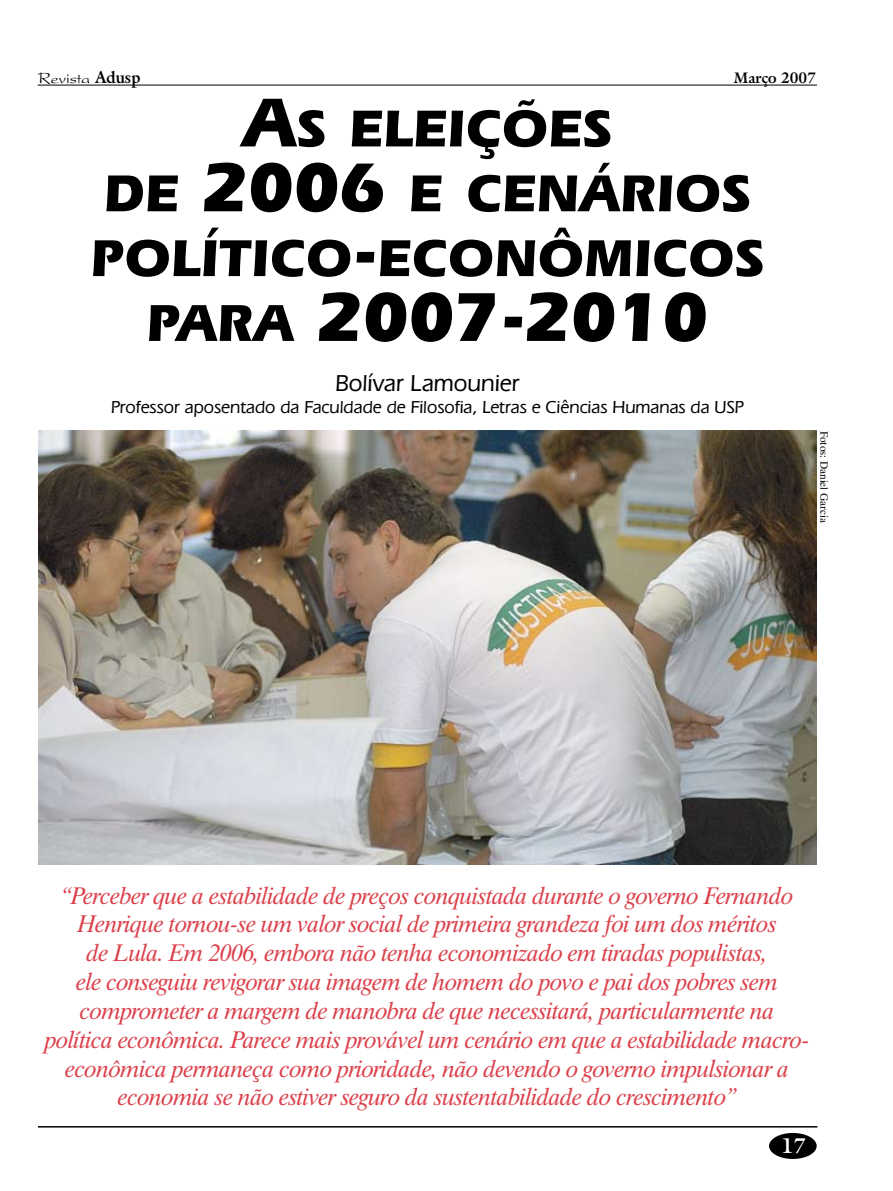
<style>
.page{position:relative;width:893px;height:1191px;background:#fff}
.page>*{position:absolute;margin:0;border:0;box-sizing:border-box;transform-origin:0 0}
.t1{font:700 72px "Eras IT Cby BT";letter-spacing:.01em;color:#000}
.t2{font:700 54px/64.8px "Eras IT Cby BT";letter-spacing:.015em;color:#000;text-align:center}
.t3{font:italic 24px/28.8px "Dutch 801 BT";letter-spacing:-.02em;color:#db414c;text-align:center}
.t4{font:500 24px "Eras IT Cby BT";color:#000}
.t5{font:700 21px "Galliard IT Cby BT";color:#fff}
.t6{font:500 18px "Eras IT Cby BT";color:#000}
.t7{font:16.5px "President";color:#000}
.t8{font:700 15px "Galliard IT Cby BT";color:#000}
.t9{font:10.5px "Dutch 801 BT";color:#000}
.s1{font-family:"Galliard IT Cby BT";font-weight:700}
.s2{font-size:72px}
.s3{font-size:54px}
</style>
<div class="page">
<hr style="left:38px;top:1126px;width:779px;height:1px;background:#000">
<div style="left:769px;top:1133px;width:48px;height:26px;background:#000;border-radius:50%"></div>
<hr style="left:38px;top:85px;width:779px;height:1px;background:#000">
<img style="left:39px;top:430px;width:778px;height:434px">
<p class="t7" style="left:38px;top:69px;width:104px">Revista <span class="s1">Adusp</span></p>
<p class="t8" style="left:734px;top:68px;width:84px">Março 2007</p>
<h2 class="t2" style="left:91px;top:95px;width:674px"><span class="s2">A</span>S ELEIÇÕES<br>DE <span class="s2">2006</span> E CENÁRIOS<br>POLÍTICO<span class="s2">-</span>ECONÔMICOS</h2>
<h1 class="t1" style="left:147px;top:272px;width:562px"><span class="s3">PARA</span> 2007-2010</h1>
<p class="t4" style="left:335px;top:368px;width:186px">Bolívar Lamounier</p>
<p class="t6" style="left:111px;top:396px;width:634px">Professor aposentado da Faculdade de Filosofia, Letras e Ciências Humanas da USP</p>
<p class="t9" style="left:831px;top:431px;width:93px;rotate:90deg">Fotos: Daniel Garcia</p>
<p class="t3" style="left:45px;top:880px;width:766px">“Perceber que a estabilidade de preços conquistada durante o governo Fernando Henrique tornou-se um valor social de primeira grandeza foi um dos méritos<br>de Lula. Em 2006, embora não tenha economizado em tiradas populistas,<br>ele conseguiu revigorar sua imagem de homem do povo e pai dos pobres sem comprometer a margem de manobra de que necessitará, particularmente na política econômica. Parece mais provável um cenário em que a estabilidade macro&shy;econômica permaneça como prioridade, não devendo o governo impulsionar a economia se não estiver seguro da sustentabilidade do crescimento”</p>
<p class="t5" style="left:781px;top:1132px;width:26px">17</p>
</div>
